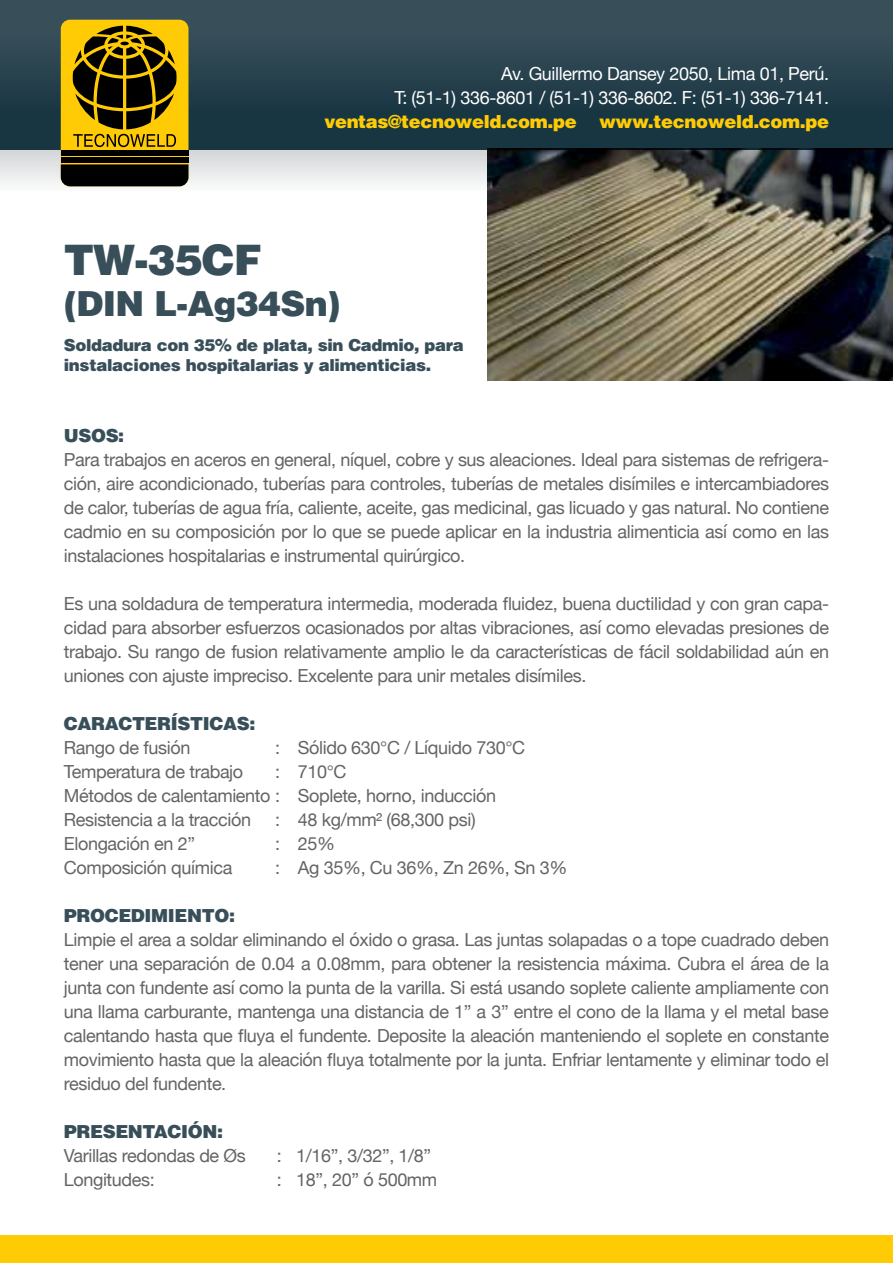
<style>
.page{position:relative;width:893px;height:1263px;background:#fff}
.page>*{position:absolute;margin:0;border:0;box-sizing:border-box;transform-origin:0 0}
.t1{font:900 42px "Helvetica";letter-spacing:-.02em;color:#384f5a}
.t2{font:900 34.5px "Helvetica";letter-spacing:-.02em;color:#384f5a}
.t3{font:18px/24px "Helvetica Neue";letter-spacing:-.02em;color:#636466;text-align:justify}
.t4{font:18px/24px "Helvetica Neue";letter-spacing:-.02em;color:#fff;text-align:right}
.t5{font:900 18px "Helvetica";letter-spacing:-.02em;color:#384f5a}
.t6{font:900 18px "Helvetica";letter-spacing:-.02em;color:#ffcb05}
.t7{font:900 16.5px/19.8px "Helvetica";letter-spacing:-.02em;color:#384f5a}
</style>
<div class="page">
<div style="left:0;top:150px;width:893px;height:75px;background:linear-gradient(to bottom,#d9dadb,#fff)"></div>
<div style="left:0;top:0;width:893px;height:150px;background:linear-gradient(to bottom,#3e545f,#12303c)"></div>
<div style="left:61px;top:20px;width:127px;height:166px;background:#ffcb05;border-radius:9px"></div>
<svg style="left:73px;top:26px;width:104px;height:121px"></svg>
<div style="left:61px;top:164px;width:127px;height:22px;background:#000"></div>
<div style="left:61px;top:157px;width:127px;height:6px;background:#000"></div>
<div style="left:61px;top:150px;width:127px;height:6px;background:#000"></div>
<div style="left:0;top:1235px;width:893px;height:28px;background:#ffcb05"></div>
<img style="left:487px;top:149px;width:406px;height:232px">
<p class="t4" style="left:394px;top:62px;width:436px">Av. Guillermo Dansey 2050, Lima 01, Perú.<br>T: (51-1) 336-8601 / (51-1) 336-8602. F: (51-1) 336-7141.</p>
<p class="t6" style="left:324px;top:110px;width:506px">ventas@tecnoweld.com.pe www.tecnoweld.com.pe</p>
<h1 class="t1" style="left:64px;top:232px;width:199px">TW-35CF</h1>
<h2 class="t2" style="left:64px;top:281px;width:278px">(DIN L-Ag34Sn)</h2>
<p class="t7" style="left:64px;top:334px;width:402px">Soldadura con 35% de plata, sin Cadmio, para instalaciones hospitalarias y alimenticias.</p>
<p class="t5" style="left:64px;top:424px;width:62px">USOS:</p>
<p class="t3" style="left:64px;top:449px;width:767px">Para trabajos en aceros en general, níquel, cobre y sus aleaciones. Ideal para sistemas de refrigera&shy;ción, aire acondicionado, tuberías para controles, tuberías de metales disímiles e intercambiadores de calor, tuberías de agua fría, caliente, aceite, gas medicinal, gas licuado y gas natural. No contiene cadmio en su composición por lo que se puede aplicar en la industria alimenticia así como en las instalaciones hospitalarias e instrumental quirúrgico.</p>
<p class="t3" style="left:64px;top:593px;width:767px">Es una soldadura de temperatura intermedia, moderada fluidez, buena ductilidad y con gran capa&shy;cidad para absorber esfuerzos ocasionados por altas vibraciones, así como elevadas presiones de trabajo. Su rango de fusion relativamente amplio le da características de fácil soldabilidad aún en uniones con ajuste impreciso. Excelente para unir metales disímiles.</p>
<p class="t5" style="left:64px;top:712px;width:193px">CARACTERÍSTICAS:</p>
<p class="t3" style="left:64px;top:737px;width:128px">Rango de fusión</p>
<p class="t3" style="left:275px;top:737px;width:251px">: Sólido 630°C / Líquido 730°C</p>
<p class="t3" style="left:64px;top:761px;width:181px">Temperatura de trabajo</p>
<p class="t3" style="left:64px;top:761px;width:434px;text-align:left;text-indent:212px">: 710°C<br>Métodos de calentamiento : Soplete, horno, inducción<br>Resistencia a la tracción</p>
<p class="t3" style="left:275px;top:809px;width:202px">: 48 kg/mm² (68,300 psi)</p>
<p class="t3" style="left:64px;top:833px;width:133px">Elongación en 2”</p>
<p class="t3" style="left:275px;top:833px;width:61px">: 25%</p>
<p class="t3" style="left:64px;top:857px;width:170px">Composición química</p>
<p class="t3" style="left:275px;top:857px;width:294px">: Ag 35%, Cu 36%, Zn 26%, Sn 3%</p>
<p class="t5" style="left:64px;top:904px;width:173px">PROCEDIMIENTO:</p>
<p class="t3" style="left:64px;top:929px;width:767px">Limpie el area a soldar eliminando el óxido o grasa. Las juntas solapadas o a tope cuadrado deben tener una separación de 0.04 a 0.08mm, para obtener la resistencia máxima. Cubra el área de la junta con fundente así como la punta de la varilla. Si está usando soplete caliente ampliamente con una llama carburante, mantenga una distancia de 1” a 3” entre el cono de la llama y el metal base calentando hasta que fluya el fundente. Deposite la aleación manteniendo el soplete en constante movimiento hasta que la aleación fluya totalmente por la junta. Enfriar lentamente y eliminar todo el residuo del fundente.</p>
<p class="t5" style="left:64px;top:1120px;width:161px">PRESENTACIÓN:</p>
<p class="t3" style="left:64px;top:1145px;width:184px">Varillas redondas de Øs</p>
<p class="t3" style="left:277px;top:1145px;width:156px">: 1/16”, 3/32”, 1/8”</p>
<p class="t3" style="left:64px;top:1169px;width:93px">Longitudes:</p>
<p class="t3" style="left:277px;top:1169px;width:162px">: 18”, 20” ó 500mm</p>
</div>
